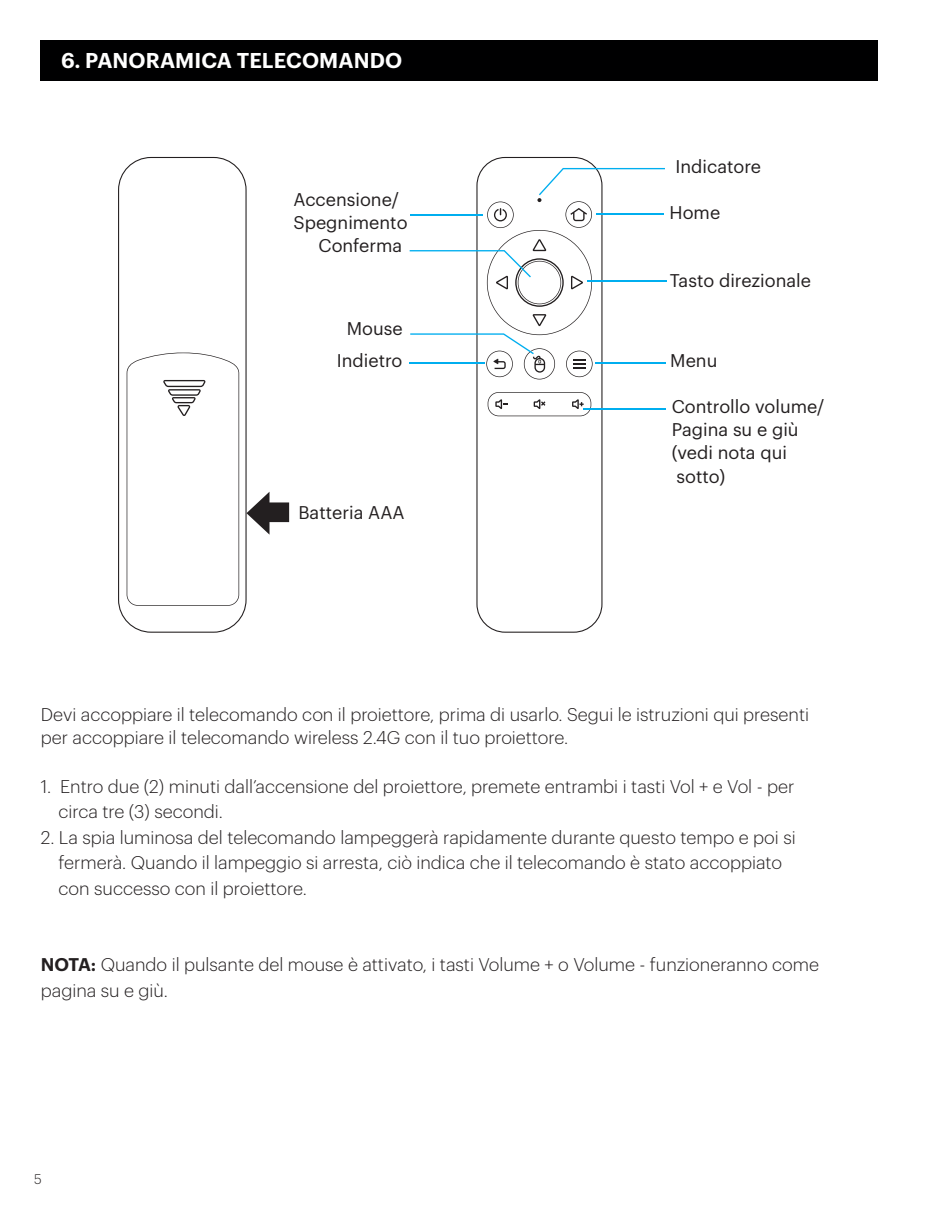
<style>
.page{position:relative;width:946px;height:1216px;background:#fff}
.page>*{position:absolute;margin:0;border:0;box-sizing:border-box;transform-origin:0 0}
.t1{font:600 21px "Graphik";letter-spacing:.005em;color:#fff}
.t2{font:300 18px "Graphik";color:#231f20}
.t3{font:18px/23.2px "Graphik";color:#231f20}
.t4{font:300 13.5px "Graphik";color:#231f20}
.s1{font-weight:600}
</style>
<div class="page">
<div style="left:41px;top:40px;width:837px;height:40px;background:#000001"></div>
<svg style="left:118px;top:157px;width:128px;height:476px"></svg>
<svg style="left:127px;top:350px;width:112px;height:256px"></svg>
<svg style="left:246px;top:492px;width:43px;height:43px"></svg>
<svg style="left:476px;top:157px;width:126px;height:476px"></svg>
<svg style="left:487px;top:392px;width:104px;height:24px"></svg>
<hr style="left:587px;top:280px;width:80px;height:2px;background:#00aeef">
<hr style="left:583px;top:408px;width:82px;height:2px;background:#00aeef">
<svg style="left:410px;top:168px;width:255px;height:211px"></svg>
<hr style="left:410px;top:362px;width:75px;height:2px;background:#00aeef">
<p class="t1" style="left:61px;top:45px;width:342px">6. PANORAMICA TELECOMANDO</p>
<p class="t3" style="left:293px;top:186px;width:107px">Accensione/</p>
<p class="t3" style="left:293px;top:209px;width:116px">Spegnimento</p>
<p class="t3" style="left:318px;top:233px;width:85px">Conferma</p>
<p class="t3" style="left:347px;top:316px;width:57px">Mouse</p>
<p class="t3" style="left:337px;top:347px;width:67px">Indietro</p>
<p class="t3" style="left:298px;top:499px;width:108px">Batteria AAA</p>
<p class="t3" style="left:675px;top:154px;width:87px">Indicatore</p>
<p class="t3" style="left:669px;top:199px;width:52px">Home</p>
<p class="t3" style="left:669px;top:267px;width:143px">Tasto direzionale</p>
<p class="t3" style="left:670px;top:347px;width:49px">Menu</p>
<p class="t3" style="left:672px;top:393px;width:154px">Controllo volume/<br>Pagina su e giù (vedi nota qui</p>
<p class="t3" style="left:676px;top:463px;width:50px">sotto)</p>
<p class="t2" style="left:41px;top:701px;width:770px">Devi accoppiare il telecomando con il proiettore, prima di usarlo. Segui le istruzioni qui presenti</p>
<p class="t2" style="left:41px;top:724px;width:529px">per accoppiare il telecomando wireless 2.4G con il tuo proiettore.</p>
<p class="t2" style="left:41px;top:773px;width:755px">1. Entro due (2) minuti dall’accensione del proiettore, premete entrambi i tasti Vol + e Vol - per</p>
<p class="t2" style="left:59px;top:799px;width:166px">circa tre (3) secondi.</p>
<p class="t2" style="left:41px;top:824px;width:756px">2. La spia luminosa del telecomando lampeggerà rapidamente durante questo tempo e poi si</p>
<p class="t2" style="left:59px;top:850px;width:725px">fermerà. Quando il lampeggio si arresta, ciò indica che il telecomando è stato accoppiato</p>
<p class="t2" style="left:59px;top:875px;width:250px">con successo con il proiettore.</p>
<p class="t2" style="left:41px;top:952px;width:779px"><span class="s1">NOTA:</span> Quando il pulsante del mouse è attivato, i tasti Volume + o Volume - funzioneranno come</p>
<p class="t2" style="left:41px;top:977px;width:129px">pagina su e giù.</p>
<p class="t4" style="left:34px;top:1169px;width:9px">5</p>
</div>
